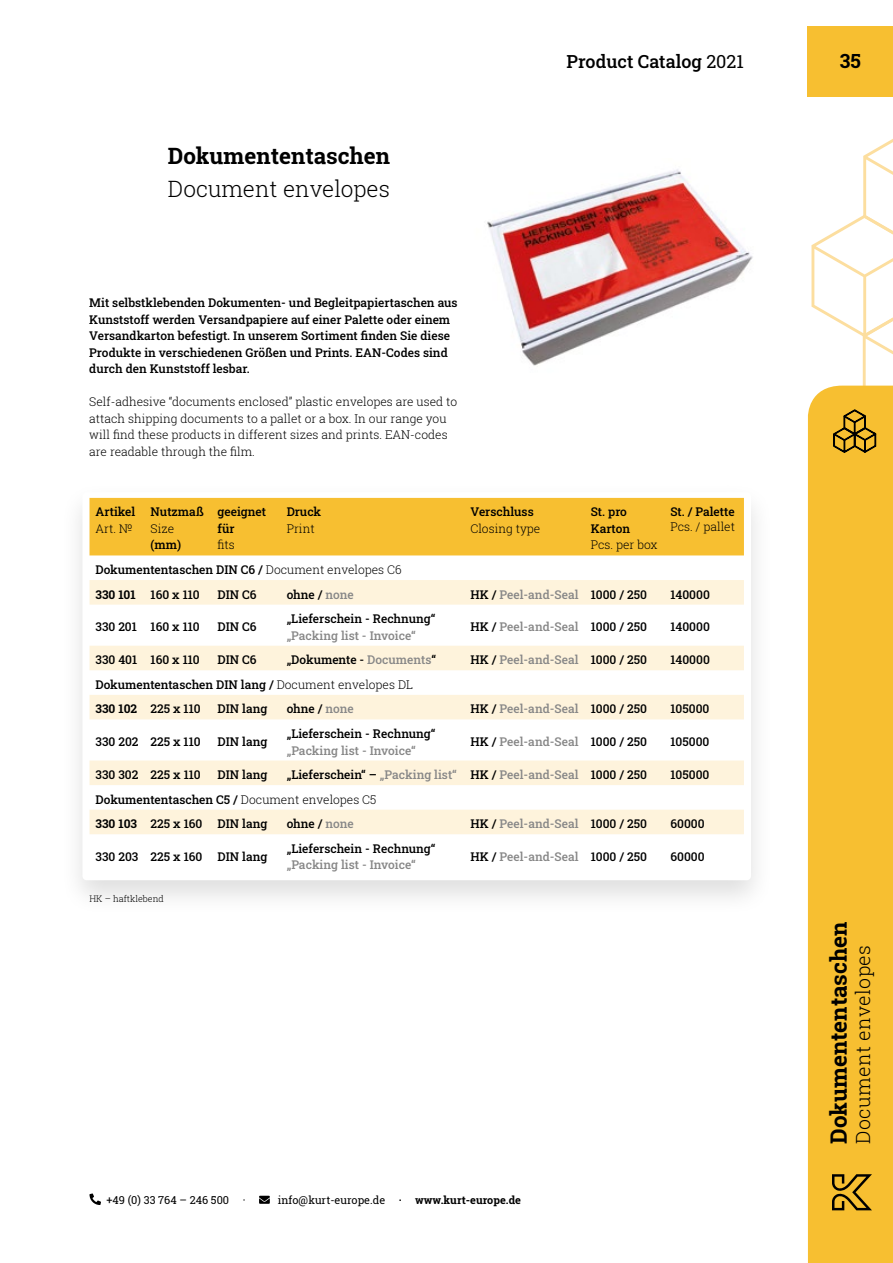
<style>
.page{position:relative;width:893px;height:1263px;background:#fff}
.page>*{position:absolute;margin:0;border:0;box-sizing:border-box;transform-origin:0 0}
.t1{font:700 22.5px "Roboto Slab";color:#000}
.t2{font:300 22.5px "Roboto Slab";color:#000}
.t3{font:300 19.5px "Roboto Slab";letter-spacing:.02em;color:#000}
.t4{font:700 19.5px "Roboto Slab";color:#000}
.t5{font:500 18px "Roboto Slab";color:#000}
.t6{font:500 12px/16.5px "Roboto Slab";color:#000}
.t7{font:300 12px/16.5px "Roboto Slab";color:#000}
.t8{font:500 12px "Roboto Slab";color:#878787}
.t9{font:10.95px "Roboto Slab";color:#000}
.t10{font:300 9px "Roboto Slab";color:#000}
.s1{font-weight:400}
.s2{font-weight:300}
.s3{font-weight:700}
.s4{color:#878787}
.s5{color:#000}
</style>
<div class="page">
<svg style="left:90px;top:1193px;width:11px;height:12px"></svg>
<svg style="left:259px;top:1196px;width:11px;height:8px"></svg>
<div style="left:808px;top:403px;width:85px;height:860px;background:#f7bf31"></div>
<svg style="left:811px;top:139px;width:82px;height:377px"></svg>
<svg style="left:832px;top:1174px;width:40px;height:36px"></svg>
<div style="left:807px;top:27px;width:86px;height:70px;background:#f7bf31"></div>
<div style="left:59px;top:481px;width:716px;height:436px;background:#000;opacity:.13"></div>
<div style="left:82px;top:492px;width:669px;height:388px;background:#fff;border-radius:4px"></div>
<img style="left:487px;top:169px;width:266px;height:197px">
<div style="left:90px;top:498px;width:654px;height:57px;background:#f7bf31"></div>
<svg style="left:90px;top:580px;width:654px;height:254px"></svg>
<h1 class="t1" style="left:168px;top:140px;width:224px">Dokumententaschen</h1>
<h1 class="t2" style="left:168px;top:173px;width:224px">Document envelopes</h1>
<h3 class="t5" style="left:566px;top:49px;width:179px">Product Catalog <span class="s1">2021</span></h3>
<h2 class="t4" style="left:840px;top:47px;width:22px">35</h2>
<p class="t6" style="left:89px;top:294px;width:370px">Mit selbstklebenden Dokumenten- und Begleitpapiertaschen aus Kunststoff werden Versandpapiere auf einer Palette oder einem Versandkarton befestigt. In unserem Sortiment finden Sie diese Produkte in verschiedenen Größen und Prints. EAN-Codes sind durch den Kunststoff lesbar.</p>
<p class="t7" style="left:89px;top:393px;width:369px">Self-adhesive “documents enclosed” plastic envelopes are used to attach shipping documents to a pallet or a box. In our range you will find these products in different sizes and prints. EAN-codes are readable through the film.</p>
<p class="t6" style="left:96px;top:503px;width:41px">Artikel</p>
<p class="t7" style="left:96px;top:520px;width:38px">Art. №</p>
<p class="t6" style="left:151px;top:503px;width:55px">Nutzmaß</p>
<p class="t7" style="left:151px;top:520px;width:25px">Size</p>
<p class="t6" style="left:151px;top:536px;width:32px">(mm)</p>
<p class="t6" style="left:218px;top:503px;width:50px">geeignet für</p>
<p class="t7" style="left:218px;top:536px;width:19px">fits</p>
<p class="t6" style="left:287px;top:503px;width:36px">Druck</p>
<p class="t7" style="left:287px;top:520px;width:30px">Print</p>
<p class="t6" style="left:471px;top:503px;width:65px">Verschluss</p>
<p class="t7" style="left:471px;top:520px;width:71px">Closing type</p>
<p class="t6" style="left:591px;top:503px;width:41px">St. pro<br>Karton</p>
<p class="t7" style="left:591px;top:536px;width:68px">Pcs. per box</p>
<p class="t6" style="left:670px;top:503px;width:66px">St. / Palette</p>
<p class="t7" style="left:670px;top:518px;width:66px">Pcs. / pallet</p>
<p class="t6" style="left:96px;top:557px;width:308px;line-height:24.6px">Dokumententaschen DIN C6 / <span class="s2">Document envelopes C6<br></span><span class="s3">330 101</span> 160 x 110</p>
<p class="t6" style="left:218px;top:586px;width:41px">DIN C6</p>
<p class="t6" style="left:287px;top:586px;width:69px">ohne / <span class="s4">none</span></p>
<p class="t8" style="left:471px;top:586px;width:178px"><span class="s5">HK /</span> Peel-and-Seal <span class="s5">1000 / 250</span></p>
<p class="t6" style="left:670px;top:586px;width:41px">140000</p>
<p class="t6" style="left:96px;top:618px;width:106px">330 201 160 x 110</p>
<p class="t6" style="left:218px;top:618px;width:41px">DIN C6</p>
<p class="t6" style="left:287px;top:610px;width:150px">„Lieferschein - Rechnung“</p>
<p class="t8" style="left:287px;top:627px;width:131px">„Packing list - Invoice“</p>
<p class="t8" style="left:471px;top:619px;width:178px"><span class="s5">HK /</span> Peel-and-Seal <span class="s5">1000 / 250</span></p>
<p class="t6" style="left:670px;top:618px;width:41px">140000</p>
<p class="t6" style="left:96px;top:651px;width:106px">330 401 160 x 110</p>
<p class="t6" style="left:218px;top:651px;width:41px">DIN C6</p>
<p class="t6" style="left:287px;top:651px;width:151px">„Dokumente - <span class="s4">Documents</span>“</p>
<p class="t8" style="left:471px;top:652px;width:178px"><span class="s5">HK /</span> Peel-and-Seal <span class="s5">1000 / 250</span></p>
<p class="t6" style="left:670px;top:651px;width:41px">140000</p>
<p class="t6" style="left:96px;top:672px;width:319px;line-height:24.6px">Dokumententaschen DIN lang / <span class="s2">Document envelopes DL<br></span><span class="s3">330 102</span> 225 x 110</p>
<p class="t6" style="left:218px;top:700px;width:51px">DIN lang</p>
<p class="t6" style="left:287px;top:700px;width:69px">ohne / <span class="s4">none</span></p>
<p class="t8" style="left:471px;top:701px;width:178px"><span class="s5">HK /</span> Peel-and-Seal <span class="s5">1000 / 250</span></p>
<p class="t6" style="left:670px;top:700px;width:40px">105000</p>
<p class="t6" style="left:96px;top:733px;width:107px">330 202 225 x 110</p>
<p class="t6" style="left:218px;top:733px;width:51px">DIN lang</p>
<p class="t6" style="left:287px;top:725px;width:150px">„Lieferschein - Rechnung“</p>
<p class="t8" style="left:287px;top:742px;width:131px">„Packing list - Invoice“</p>
<p class="t8" style="left:471px;top:734px;width:178px"><span class="s5">HK /</span> Peel-and-Seal <span class="s5">1000 / 250</span></p>
<p class="t6" style="left:670px;top:733px;width:40px">105000</p>
<p class="t6" style="left:96px;top:766px;width:107px">330 302 225 x 110</p>
<p class="t6" style="left:218px;top:766px;width:51px">DIN lang</p>
<p class="t6" style="left:287px;top:766px;width:362px">„Lieferschein“ – <span class="s4">„Packing list“</span> HK / <span class="s4">Peel-and-Seal</span> 1000 / 250</p>
<p class="t6" style="left:670px;top:766px;width:40px">105000</p>
<p class="t6" style="left:96px;top:787px;width:282px;line-height:24.6px">Dokumententaschen C5 / <span class="s2">Document envelopes C5<br></span><span class="s3">330 103</span> 225 x 160</p>
<p class="t6" style="left:218px;top:815px;width:51px">DIN lang</p>
<p class="t6" style="left:287px;top:815px;width:69px">ohne / <span class="s4">none</span></p>
<p class="t8" style="left:471px;top:816px;width:178px"><span class="s5">HK /</span> Peel-and-Seal <span class="s5">1000 / 250</span></p>
<p class="t6" style="left:670px;top:815px;width:36px">60000</p>
<p class="t6" style="left:96px;top:848px;width:108px">330 203 225 x 160</p>
<p class="t6" style="left:218px;top:848px;width:51px">DIN lang</p>
<p class="t10" style="left:90px;top:893px;width:76px">HK – haftklebend</p>
<p class="t6" style="left:287px;top:840px;width:150px">„Lieferschein - Rechnung“</p>
<p class="t8" style="left:287px;top:857px;width:131px">„Packing list - Invoice“</p>
<p class="t8" style="left:471px;top:848px;width:178px"><span class="s5">HK /</span> Peel-and-Seal <span class="s5">1000 / 250</span></p>
<p class="t6" style="left:670px;top:848px;width:36px">60000</p>
<p class="t9" style="left:106px;top:1192px;width:141px">+49 (0) 33 764 – 246 500 ·</p>
<p class="t9" style="left:278px;top:1192px;width:244px">info@kurt-europe.de <span class="s3">· www.kurt-europe.de</span></p>
<h1 class="t1" style="left:823px;top:1144px;width:224px;rotate:-90deg">Dokumententaschen</h1>
<h2 class="t3" style="left:850px;top:1144px;width:201px;rotate:-90deg">Document envelopes</h2>
</div>
